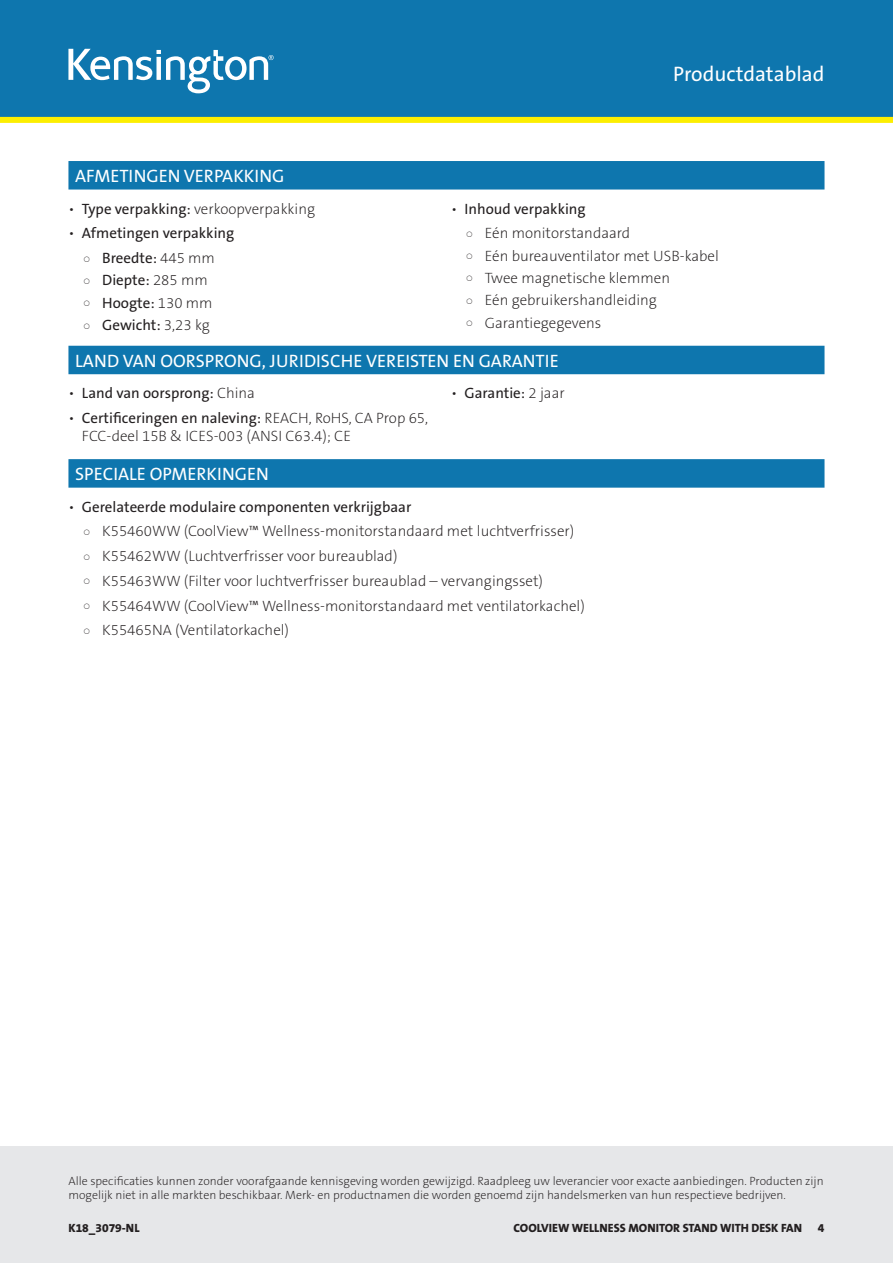
<style>
.page{position:relative;width:893px;height:1263px;background:#fff}
.page>*{position:absolute;margin:0;border:0;box-sizing:border-box;transform-origin:0 0}
.t1{font:21px "The Sans KENSINGTON5 Rg";color:#fff}
.Blue_Bar_Header{font:18px "The Sans KENSINGTON5 Rg";color:#fff}
.t2{font:15px/18px "The Sans KENSINGTON2 XL";color:#231f20}
.t3{font:15px "The Sans KENSINGTON5 Rg";color:#231f20}
.t4{font:12px/14.4px "The Sans KENSINGTON2 XL";color:#231f20}
.t5{font:12px "The Sans KENSINGTON8 XB";color:#231f20}
.s1{font-family:"The Sans KENSINGTON5 Rg"}
.s2{font-family:"The Sans KENSINGTON2 XL"}
</style>
<div class="page">
<div style="left:0;top:0;width:893px;height:120px;background:#0e76ae"></div>
<svg style="left:68px;top:49px;width:206px;height:44px"></svg>
<div style="left:0;top:117px;width:893px;height:6px;background:#fcee01"></div>
<div style="left:0;top:1146px;width:893px;height:117px;background:#e6e7e9"></div>
<div style="left:68px;top:161px;width:756px;height:29px;background:#0e76ae"></div>
<div style="left:68px;top:346px;width:756px;height:28px;background:#0e76ae"></div>
<div style="left:68px;top:459px;width:756px;height:29px;background:#0e76ae"></div>
<h1 class="t1" style="left:673px;top:63px;width:153px">Productdatablad</h1>
<p class="Blue_Bar_Header" style="left:75px;top:166px;width:211px">AFMETINGEN VERPAKKING</p>
<p class="t2" style="left:68px;top:200px;width:248px">• <span class="s1">Type verpakking:</span> verkoopverpakking</p>
<p class="t3" style="left:68px;top:225px;width:167px"><span class="s2">•</span> Afmetingen verpakking</p>
<p class="t3" style="left:102px;top:250px;width:114px">Breedte: <span class="s2">445 mm</span></p>
<p class="t3" style="left:102px;top:272px;width:107px">Diepte: <span class="s2">285 mm</span></p>
<p class="t3" style="left:102px;top:295px;width:112px">Hoogte: <span class="s2">130 mm</span></p>
<p class="t3" style="left:102px;top:317px;width:109px">Gewicht: <span class="s2">3,23 kg</span></p>
<p class="t3" style="left:451px;top:200px;width:136px"><span class="s2">•</span> Inhoud verpakking</p>
<p class="t2" style="left:485px;top:225px;width:147px">Eén monitorstandaard</p>
<p class="t2" style="left:485px;top:247px;width:236px">Eén bureauventilator met USB-kabel</p>
<p class="t2" style="left:485px;top:269px;width:187px">Twee magnetische klemmen</p>
<p class="t2" style="left:485px;top:292px;width:174px">Eén gebruikershandleiding</p>
<p class="t2" style="left:485px;top:314px;width:118px">Garantiegegevens</p>
<p class="Blue_Bar_Header" style="left:75px;top:351px;width:485px">LAND VAN OORSPRONG, JURIDISCHE VEREISTEN EN GARANTIE</p>
<p class="t3" style="left:68px;top:385px;width:188px"><span class="s2">•</span> Land van oorsprong: <span class="s2">China</span></p>
<p class="t2" style="left:82px;top:409px;width:348px;text-indent:-14px">• <span class="s1">Certificeringen en naleving:</span> REACH, RoHS, CA Prop 65,<br>FCC-deel 15B &amp; ICES-003 (ANSI C63.4); CE</p>
<p class="t3" style="left:451px;top:385px;width:115px"><span class="s2">•</span> Garantie: <span class="s2">2 jaar</span></p>
<p class="Blue_Bar_Header" style="left:75px;top:464px;width:195px">SPECIALE OPMERKINGEN</p>
<p class="t3" style="left:68px;top:499px;width:344px"><span class="s2">•</span> Gerelateerde modulaire componenten verkrijgbaar</p>
<p class="t2" style="left:102px;top:523px;width:474px">K55460WW (CoolView™ Wellness-monitorstandaard met luchtverfrisser)</p>
<p class="t2" style="left:102px;top:548px;width:297px">K55462WW (Luchtverfrisser voor bureaublad)</p>
<p class="t2" style="left:102px;top:572px;width:442px">K55463WW (Filter voor luchtverfrisser bureaublad – vervangingsset)</p>
<p class="t2" style="left:102px;top:597px;width:484px">K55464WW (CoolView™ Wellness-monitorstandaard met ventilatorkachel)</p>
<p class="t2" style="left:102px;top:622px;width:188px">K55465NA (Ventilatorkachel)</p>
<p class="t4" style="left:68px;top:1174px;width:757px">Alle specificaties kunnen zonder voorafgaande kennisgeving worden gewijzigd. Raadpleeg uw leverancier voor exacte aanbiedingen. Producten zijn mogelijk niet in alle markten beschikbaar. Merk- en productnamen die worden genoemd zijn handelsmerken van hun respectieve bedrijven.</p>
<p class="t5" style="left:68px;top:1221px;width:73px">K18_3079-NL</p>
<p class="t5" style="left:514px;top:1221px;width:290px">COOLVIEW WELLNESS MONITOR STAND WITH DESK FAN</p>
<p class="t5" style="left:818px;top:1221px;width:8px">4</p>
</div>
